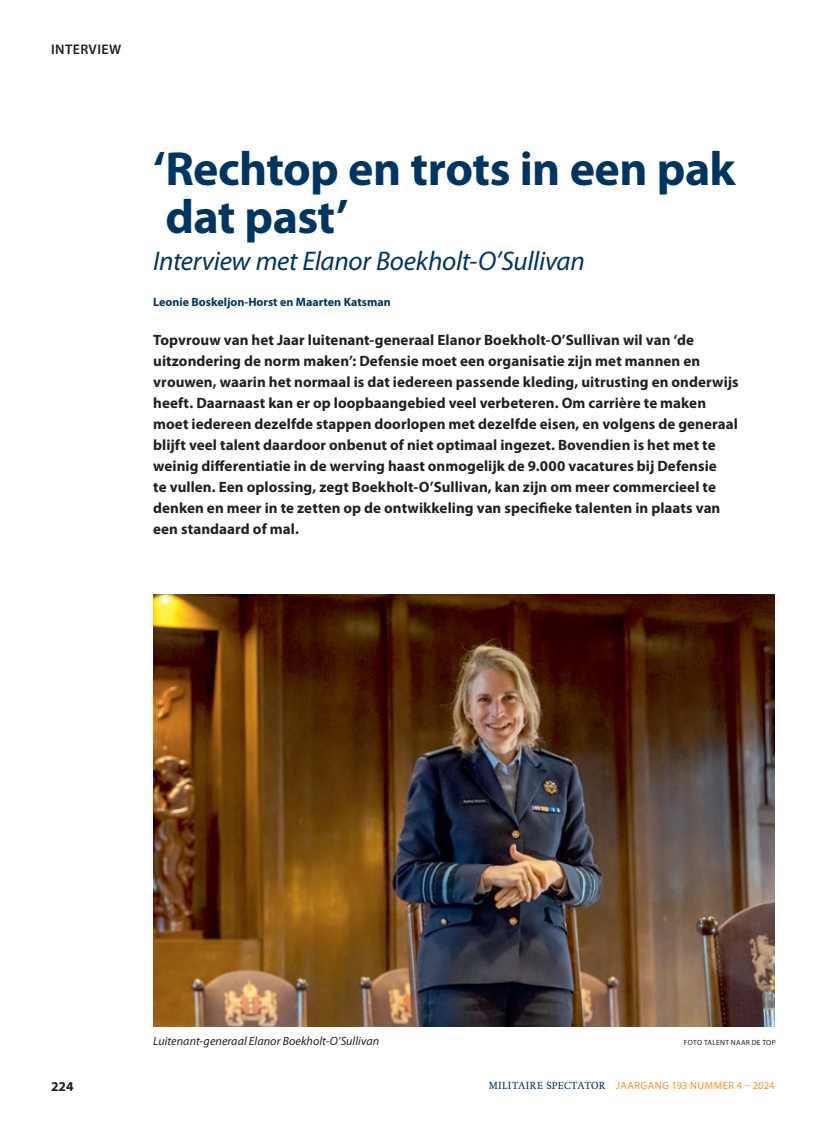
<style>
.page{position:relative;width:817px;height:1136px;background:#fff}
.page>*{position:absolute;margin:0;border:0;box-sizing:border-box;transform-origin:0 0}
.t1{font:700 48px/48px "Myriad Pro";letter-spacing:-.015em;color:#003562}
.t2{font:italic 27px "Myriad Pro";letter-spacing:-.01em;color:#003562}
.t3{font:700 15px/21px "Myriad Pro";letter-spacing:.005em;color:#231f20}
.t4{font:600 13.95px "Myriad Pro";letter-spacing:.03em;color:#231f20}
.t5{font:700 13.5px "Myriad Pro";color:#231f20}
.t6{font:italic 12px "Myriad Pro";letter-spacing:.005em;color:#231f20}
.t7{font:700 12px "Myriad Pro";color:#003562}
.t8{font:10.5px "Myriad Pro";letter-spacing:.045em;color:#f68f1e}
.t9{font:7.5px "Myriad Pro";letter-spacing:.03em;color:#231f20}
.s1{font-family:"Swift LT Std";color:#003562}
</style>
<div class="page">
<img style="left:153px;top:594px;width:621px;height:432px">
<p class="t4" style="left:51px;top:40px;width:71px">INTERVIEW</p>
<h1 class="t1" style="left:153px;top:143px;width:584px">‘Rechtop en trots in een pak dat past’</h1>
<h2 class="t2" style="left:153px;top:244px;width:433px">Interview met Elanor Boekholt-O’Sullivan</h2>
<p class="t7" style="left:153px;top:294px;width:239px">Leonie Boskeljon-Horst en Maarten Katsman</p>
<p class="t3" style="left:153px;top:329px;width:587px">Topvrouw van het Jaar luitenant-generaal Elanor Boekholt-O’Sullivan wil van ‘de uitzondering de norm maken’: Defensie moet een organisatie zijn met mannen en vrouwen, waarin het normaal is dat iedereen passende kleding, uitrusting en onderwijs heeft. Daarnaast kan er op loopbaangebied veel verbeteren. Om carrière te maken moet iedereen dezelfde stappen doorlopen met dezelfde eisen, en volgens de generaal blijft veel talent daardoor onbenut of niet optimaal ingezet. Bovendien is het met te weinig differentiatie in de werving haast onmogelijk de 9.000 vacatures bij Defensie<br>te vullen. Een oplossing, zegt Boekholt-O’Sullivan, kan zijn om meer commercieel te denken en meer in te zetten op de ontwikkeling van specifieke talenten in plaats van een standaard of mal.</p>
<p class="t6" style="left:153px;top:1033px;width:227px">Luitenant-generaal Elanor Boekholt-O’Sullivan</p>
<p class="t9" style="left:683px;top:1037px;width:93px">FOTO TALENT NAAR DE TOP</p>
<p class="t5" style="left:51px;top:1077px;width:24px">224</p>
<p class="t8" style="left:488px;top:1078px;width:287px"><span class="s1">MILITAIRE SPECTATOR</span> JAARGANG 193 NUMMER 4 – 2024</p>
</div>
